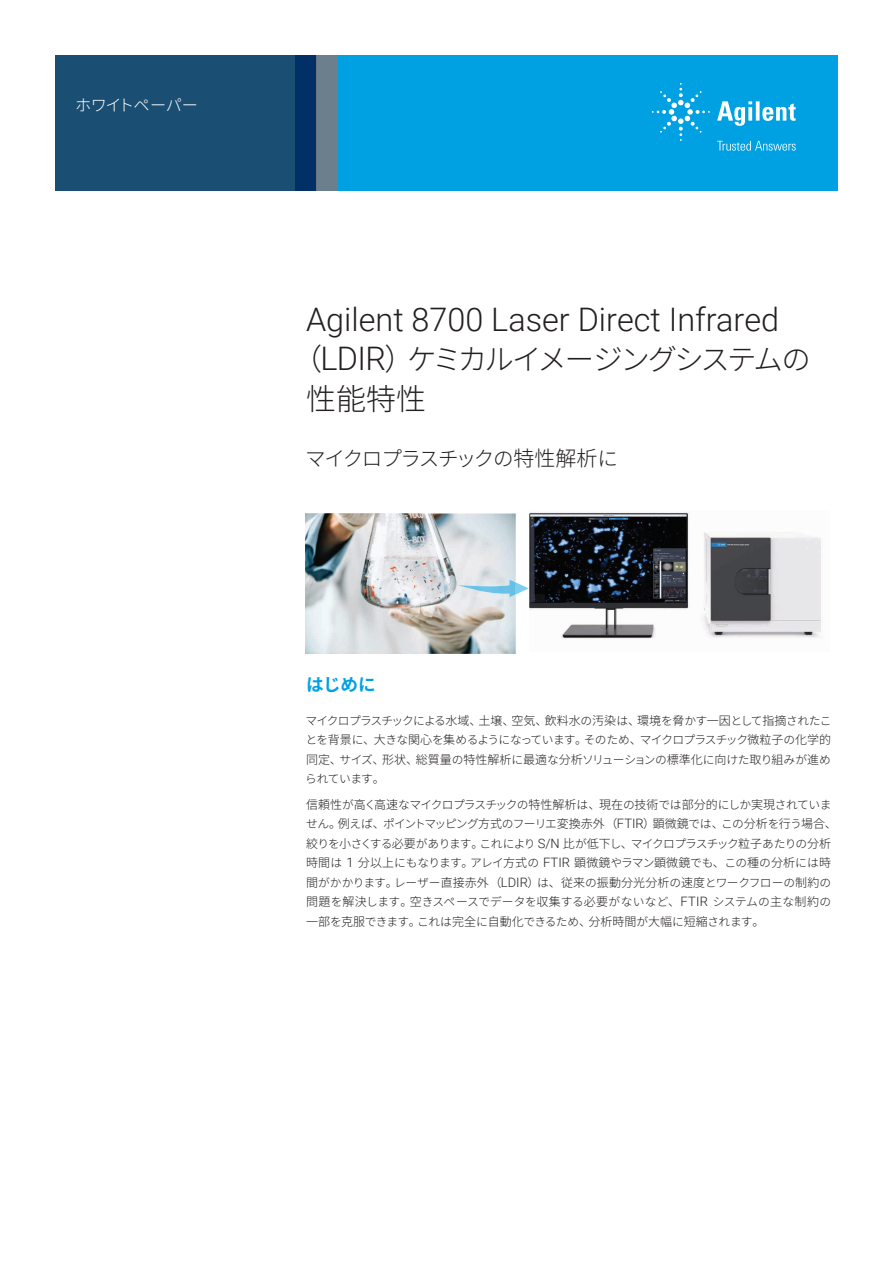
<style>
.page{position:relative;width:893px;height:1263px;background:#fff}
.page>*{position:absolute;margin:0;border:0;box-sizing:border-box;transform-origin:0 0}
.t1{font:300 32.4px "Roboto";color:#231f20}
.t2{font:300 30px "Noto Sans CJ Kjp";color:#231f20}
.t3{font:300 29.4px "Noto Sans CJ Kjp";letter-spacing:-.09em;color:#231f20}
.Subtitle{font:300 20.55px "Noto Sans CJ Kjp";letter-spacing:-.07em;color:#231f20}
.Header_1{font:700 17.7px "Noto Sans CJ Kjp";color:#00a1e3}
.Doctype{font:300 16.2px "Noto Sans CJ Kjp";letter-spacing:-.03em;color:#fff}
.Text{font:300 12px "Noto Sans CJ Kjp";color:#231f20}
.Text-2{font:300 11.7px/19.5px "Noto Sans CJ Kjp";letter-spacing:-.065em;color:#231f20}
.s1{font-size:30px}
.s2{font-family:"Roboto";font-size:32.4px}
.s3{font-size:21px}
.s4{font-size:12px}
.s5{font-size:11.7px}
.s6{font-family:"Roboto";font-size:12.9px}
</style>
<div class="page">
<div style="left:296px;top:55px;width:542px;height:135px;background:#00a1e3"></div>
<svg style="left:55px;top:55px;width:262px;height:135px;background:#174b70"></svg>
<div style="left:317px;top:55px;width:21px;height:135px;background:#6b808c"></div>
<img style="left:305px;top:513px;width:211px;height:141px">
<img style="left:529px;top:512px;width:292px;height:127px">
<svg style="left:516px;top:582px;width:13px;height:12px"></svg>
<img style="left:458px;top:580px;width:58px;height:17px">
<svg style="left:717px;top:101px;width:79px;height:25px"></svg>
<svg style="left:652px;top:83px;width:58px;height:58px"></svg>
<svg style="left:717px;top:141px;width:79px;height:10px"></svg>
<p class="Doctype" style="left:75px;top:96px;width:124px">ホワイトペーパー</p>
<p class="t1" style="left:306px;top:297px;width:475px">Agilent 8700 Laser Direct Infrared</p>
<p class="t3" style="left:292px;top:342px;width:520px"><span class="s1">（</span><span class="s2">LDIR</span><span class="s1">）</span>ケミカルイメージングシステムの</p>
<p class="t2" style="left:306px;top:382px;width:121px">性能特性</p>
<p class="Subtitle" style="left:305px;top:446px;width:314px">マイクロプラスチックの<span class="s3">特性解析</span>に</p>
<p class="Header_1" style="left:306px;top:675px;width:71px">はじめに</p>
<p class="Text-2" style="left:306px;top:711px;width:528px">マイクロプラスチックによる<span class="s4">水域、土壌、空気、飲料水</span>の<span class="s4">汚染</span>は<span class="s4">、環境</span>を<span class="s4">脅</span>かす<span class="s4">一因</span>として<span class="s4">指摘</span>されたことを<span class="s4">背景</span>に<span class="s4">、大</span>きな<span class="s4">関心</span>を<span class="s4">集</span>めるようになっています<span class="s4">。</span>そのため<span class="s4">、</span>マイクロプラスチック<span class="s4">微粒子</span>の<span class="s4">化学的</span></p>
<p class="Text" style="left:306px;top:753px;width:526px">同定、<span class="s5">サイズ</span>、形状、総質量<span class="s5">の</span>特性解析<span class="s5">に</span>最適<span class="s5">な</span>分析<span class="s5">ソリューションの</span>標準化<span class="s5">に</span>向<span class="s5">けた</span>取<span class="s5">り</span>組<span class="s5">みが</span>進<span class="s5">め</span></p>
<p class="Text-2" style="left:305px;top:769px;width:81px">られています<span class="s4">。</span></p>
<p class="Text-2" style="left:306px;top:795px;width:532px"><span class="s4">信頼性</span>が<span class="s4">高</span>く<span class="s4">高速</span>なマイクロプラスチックの<span class="s4">特性解析</span>は<span class="s4">、現在</span>の<span class="s4">技術</span>では<span class="s4">部分的</span>にしか<span class="s4">実現</span>されていません<span class="s4">。例</span>えば<span class="s4">、</span>ポイントマッピング<span class="s4">方式</span>のフーリエ<span class="s4">変換赤外（</span><span class="s6">FTIR</span><span class="s4">）顕微鏡</span>では<span class="s4">、</span>この<span class="s4">分析</span>を<span class="s4">行</span>う<span class="s4">場合、絞</span>りを<span class="s4">小</span>さくする<span class="s4">必要</span>があります<span class="s4">。</span>これにより <span class="s6">S/N</span> <span class="s4">比</span>が<span class="s4">低下</span>し<span class="s4">、</span>マイクロプラスチック<span class="s4">粒子</span>あたりの<span class="s4">分析時間</span>は <span class="s6">1</span> <span class="s4">分以上</span>にもなります<span class="s4">。</span>アレイ<span class="s4">方式</span>の <span class="s6">FTIR</span> <span class="s4">顕微鏡</span>やラマン<span class="s4">顕微鏡</span>でも<span class="s4">、</span>この<span class="s4">種</span>の<span class="s4">分析</span>には<span class="s4">時間</span>がかかります<span class="s4">。</span>レーザー<span class="s4">直接赤外（</span><span class="s6">LDIR</span><span class="s4">）</span>は<span class="s4">、従来</span>の<span class="s4">振動分光分析</span>の<span class="s4">速度</span>とワークフローの<span class="s4">制約</span>の<span class="s4">問題</span>を<span class="s4">解決</span>します<span class="s4">。空</span>きスペースでデータを<span class="s4">収集</span>する<span class="s4">必要</span>がないなど<span class="s4">、</span><span class="s6">FTIR</span> システムの<span class="s4">主</span>な<span class="s4">制約</span>の</p>
<p class="Text" style="left:306px;top:915px;width:460px">一部<span class="s5">を</span>克服<span class="s5">できます</span>。<span class="s5">これは</span>完全<span class="s5">に</span>自動化<span class="s5">できるため</span>、分析時間<span class="s5">が</span>大幅<span class="s5">に</span>短縮<span class="s5">されます</span>。</p>
</div>
